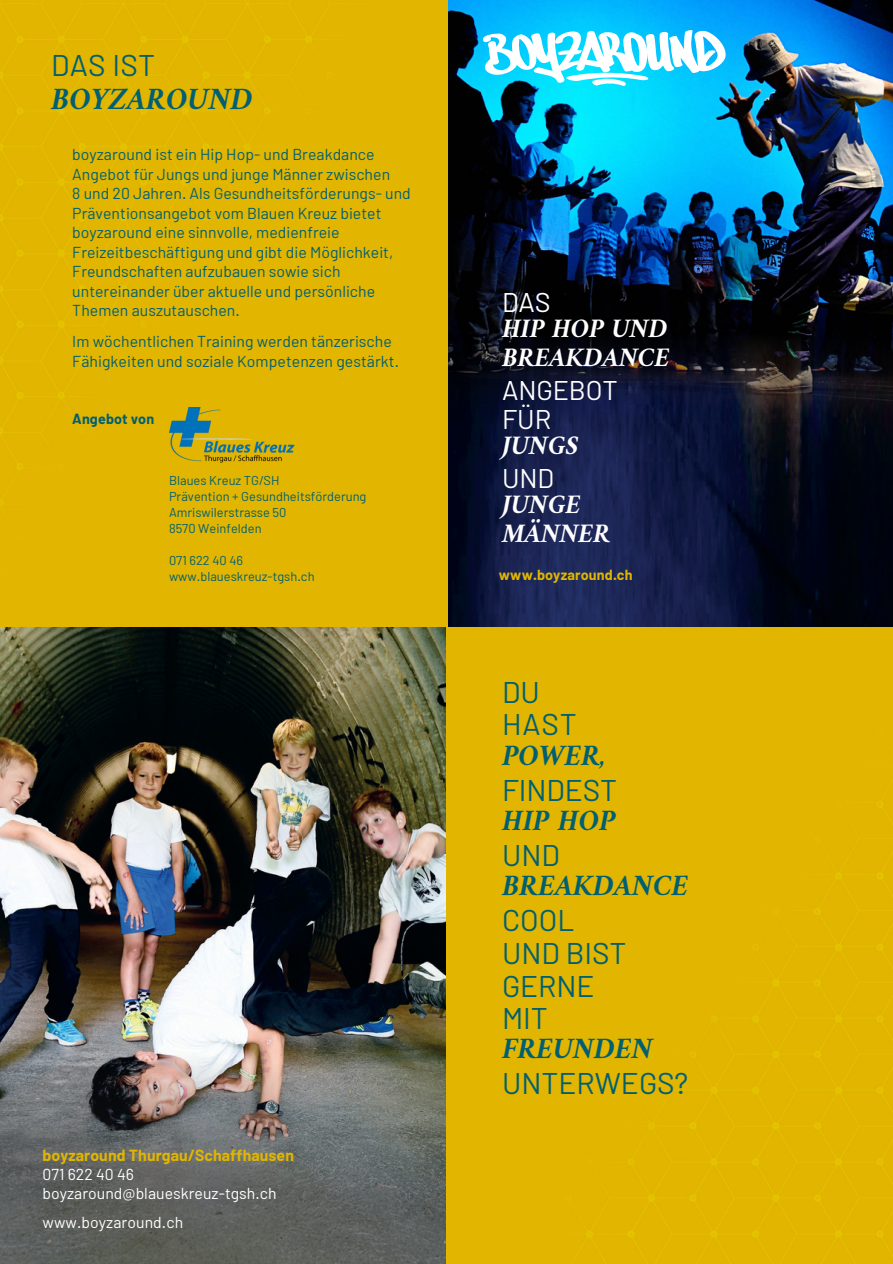
<style>
.page{position:relative;width:893px;height:1264px;background:#fff}
.page>*{position:absolute;margin:0;border:0;box-sizing:border-box;transform-origin:0 0}
.t1{font:italic 700 31.35px "Amiri";color:#005f72}
.t2{font:29.85px/32.7px "Barlow";color:#005f72}
.t3{font:italic 700 29.85px/36px "Amiri";color:#005f72}
.t4{font:italic 700 27px/24.8px "Amiri";letter-spacing:-.005em;color:#fff}
.t5{font:15.75px/19.5px "Barlow";color:#005f72}
.t6{font:15.75px/19.2px "Barlow";letter-spacing:.005em;color:#fff}
.t7{font:700 14.25px "Barlow";letter-spacing:.01em;color:#e1b600}
.t8{font:700 14.25px "Barlow";letter-spacing:.01em;color:#005f72}
.t9{font:12.75px "Barlow";color:#005f72}
.s1{font-weight:700;color:#e1b600}
.s2{font-family:"Barlow";font-weight:400;font-style:normal}
.s3{font-family:"Amiri";font-weight:700;font-style:italic}
</style>
<div class="page">
<img style="left:447px;top:0;width:445px;height:333px">
<img style="left:447px;top:333px;width:445px;height:295px">
<svg style="left:483px;top:30px;width:242px;height:54px"></svg>
<div style="left:0;top:0;width:447px;height:628px;background:#e2b500"></div>
<img style="left:169px;top:407px;width:130px;height:55px">
<img style="left:0;top:628px;width:892px;height:635px">
<img style="left:0;top:1025px;width:447px;height:238px">
<p class="t2" style="left:51px;top:47px;width:106px">DAS IST</p>
<h3 class="t1" style="left:51px;top:80px;width:203px">BOYZAROUND</h3>
<p class="t5" style="left:72px;top:144px;width:340px">boyzaround ist ein Hip Hop- und Breakdance Angebot für Jungs und junge Männer zwischen<br>8 und 20 Jahren. Als Gesundheitsförderungs- und Präventionsangebot vom Blauen Kreuz bietet boyzaround eine sinnvolle, medienfreie Freizeitbeschäftigung und gibt die Möglichkeit, Freundschaften aufzubauen sowie sich untereinander über aktuelle und persönliche Themen auszutauschen.</p>
<p class="t5" style="left:72px;top:331px;width:328px">Im wöchentlichen Training werden tänzerische<br>Fähigkeiten und soziale Kompetenzen gestärkt.</p>
<p class="t8" style="left:72px;top:410px;width:83px">Angebot von</p>
<p class="t9" style="left:169px;top:472px;width:112px">Blaues Kreuz TG/SH</p>
<h4 class="t9" style="left:169px;top:488px;width:199px">Prävention + Gesundheitsförderung</h4>
<p class="t9" style="left:169px;top:504px;width:119px">Amriswilerstrasse 50</p>
<p class="t9" style="left:169px;top:520px;width:94px">8570 Weinfelden</p>
<h5 class="t9" style="left:169px;top:552px;width:76px">071 622 40 46</h5>
<p class="t9" style="left:169px;top:568px;width:147px">www.blaueskreuz-tgsh.ch</p>
<p class="t6" style="left:43px;top:1144px;width:253px"><span class="s1">boyzaround Thurgau/Schaffhausen<br></span>071 622 40 46 boyzaround@blaueskreuz-tgsh.ch</p>
<p class="t6" style="left:43px;top:1212px;width:142px">www.boyzaround.ch</p>
<h2 class="t4" style="left:502px;top:291px;width:167px"><span class="s2">DAS<br></span>HIP HOP UND</h2>
<h2 class="t4" style="left:502px;top:340px;width:169px;line-height:33.8px">BREAKDANCE<br><span class="s2">ANGEBOT</span></h2>
<h2 class="t4" style="left:502px;top:408px;width:78px"><span class="s2">FÜR<br></span>JUNGS</h2>
<h2 class="t4" style="left:502px;top:466px;width:80px"><span class="s2">UND<br></span>JUNGE</h2>
<h2 class="t4" style="left:502px;top:520px;width:110px">MÄNNER</h2>
<p class="t7" style="left:499px;top:566px;width:135px">www.boyzaround.ch</p>
<p class="t2" style="left:502px;top:674px;width:76px">DU<br>HAST</p>
<p class="t2" style="left:502px;top:734px;width:117px;line-height:36px"><span class="s3">POWER,<br></span>FINDEST</p>
<p class="t3" style="left:502px;top:801px;width:115px">HIP HOP<br><span class="s2">UND</span></p>
<p class="t3" style="left:502px;top:867px;width:188px">BREAKDANCE<br><span class="s2">COOL</span></p>
<p class="t2" style="left:502px;top:935px;width:126px">UND BIST<br>GERNE<br>MIT</p>
<p class="t2" style="left:502px;top:1028px;width:188px;line-height:36px"><span class="s3">FREUNDEN<br></span>UNTERWEGS?</p>
</div>
